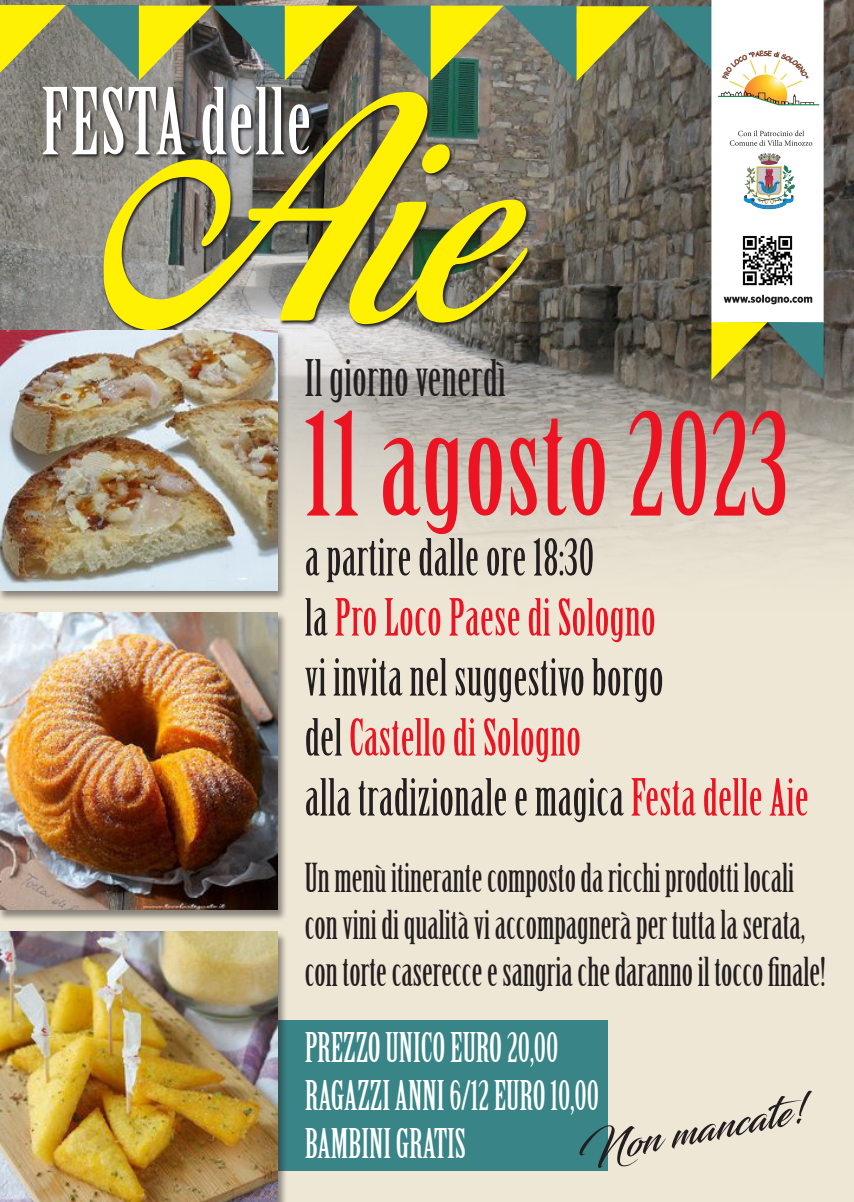
<style>
.page{position:relative;width:854px;height:1202px;background:#fff}
.page>*{position:absolute;margin:0;border:0;box-sizing:border-box;transform-origin:0 0}
.t1{font:140px "Birch Std";letter-spacing:.01em;color:#ec1422}
.t2{font:50px "Birch Std";letter-spacing:.01em;color:#231f20}
.t3{font:50px "Birch Std";letter-spacing:.01em;color:#ec1422}
.t4{font:49.3px "Birch Std";letter-spacing:.01em;color:#231f20}
.t5{font:40px "Birch Std";color:#fff}
.t6{font:39px "Birch Std";color:#231f20}
.s1{color:#231f20}
.s2{color:#ec1422}
</style>
<div class="page">
<div style="left:0;top:632px;width:853px;height:570px;background:#eee7d6"></div>
<img style="left:0;top:0;width:853px;height:632px">
<div style="left:260px;top:1020px;width:347px;height:151px;background:#398487"></div>
<div style="left:0;top:330px;width:288px;height:272px;background:#231f20;opacity:.5"></div>
<img style="left:0;top:380px;width:277px;height:210px">
<div style="left:0;top:931px;width:288px;height:271px;background:#231f20;opacity:.5"></div>
<img style="left:0;top:931px;width:277px;height:271px">
<svg style="left:579px;top:1090px;width:233px;height:78px;background:#c4c7ba"></svg>
<img style="left:0;top:0;width:823px;height:380px">
<div style="left:0;top:612px;width:288px;height:309px;background:#231f20;opacity:.5"></div>
<img style="left:0;top:612px;width:277px;height:298px">
<p class="t4" style="left:305px;top:350px;width:202px">Il giorno venerdì</p>
<p class="t1" style="left:305px;top:386px;width:485px">11 agosto 2023</p>
<p class="t2" style="left:305px;top:529px;width:290px">a partire dalle ore 18:30</p>
<p class="t3" style="left:305px;top:589px;width:352px"><span class="s1">la</span> Pro Loco Paese di Sologno</p>
<p class="t2" style="left:305px;top:649px;width:360px">vi invita nel suggestivo borgo</p>
<p class="t3" style="left:305px;top:709px;width:277px"><span class="s1">del</span> Castello di Sologno</p>
<p class="t2" style="left:305px;top:769px;width:505px">alla tradizionale e magica <span class="s2">Festa delle Aie</span></p>
<p class="t6" style="left:305px;top:856px;width:490px">Un menù itinerante composto da ricchi prodotti locali</p>
<p class="t6" style="left:305px;top:903px;width:501px">con vini di qualità vi accompagnerà per tutta la serata,</p>
<p class="t6" style="left:305px;top:950px;width:522px">con torte caserecce e sangria che daranno il tocco finale!</p>
<p class="t5" style="left:305px;top:1025px;width:255px">PREZZO UNICO EURO 20,00</p>
<p class="t5" style="left:305px;top:1073px;width:295px">RAGAZZI ANNI 6/12 EURO 10,00</p>
<p class="t5" style="left:305px;top:1121px;width:162px">BAMBINI GRATIS</p>
</div>
